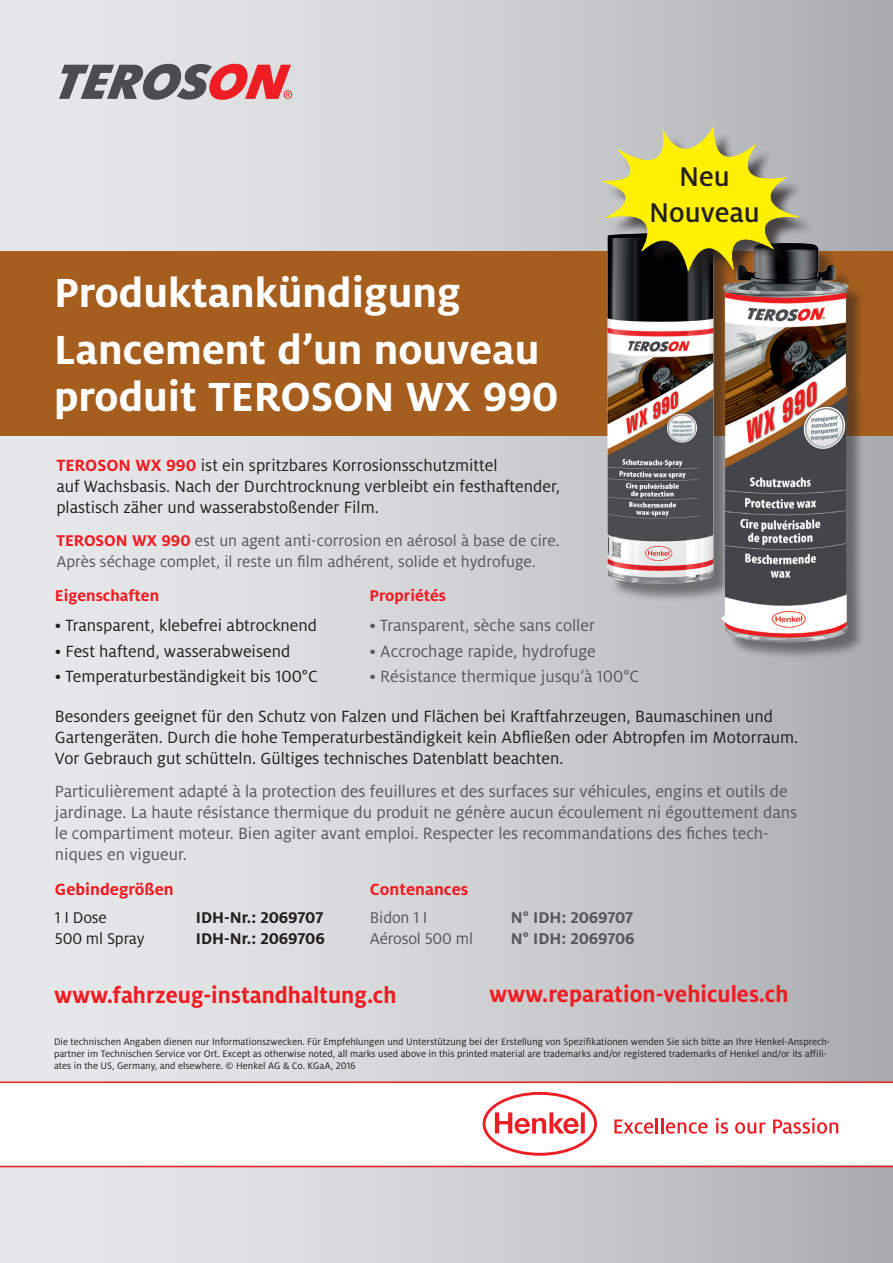
<style>
.page{position:relative;width:893px;height:1263px;background:#fff}
.page>*{position:absolute;margin:0;border:0;box-sizing:border-box;transform-origin:0 0}
.t1{font:700 45px/56.6px "Henkel Milo";color:#fff}
.t2{font:500 30px/36px "Henkel Milo";color:#231f20;text-align:center}
.t3{font:700 24.9px "Henkel Milo";color:#ee1d23;scale:.96 1}
.t4{font:18px/21px "Henkel Milo";color:#231f20}
.t5{font:18px/21px "Henkel Milo";color:#57585a}
.t6{font:700 18px "Henkel Milo";color:#ee1d23}
.t7{font:17.25px/21px "Henkel Milo";color:#57585a}
.t8{font:700 17.25px "Henkel Milo";letter-spacing:-.01em;color:#231f20}
.t9{font:700 17.25px "Henkel Milo";letter-spacing:-.01em;color:#57585a}
.t10{font:700 17.25px "Henkel Milo";color:#ee1d23}
.t11{font:17.25px "Henkel Milo";letter-spacing:-.01em;color:#231f20}
.t12{font:10.5px/12px "Henkel Milo";color:#231f20}
.s1{font-weight:700;color:#ee1d23}
</style>
<div class="page">
<div style="left:0;top:0;width:893px;height:1263px;background:linear-gradient(to right,#eeeff1,#afb0b3)"></div>
<div style="left:0;top:251px;width:893px;height:185px;background:#a65e1e"></div>
<div style="left:610px;top:235px;width:122px;height:367px;background:#231f20;opacity:.5"></div>
<img style="left:578px;top:228px;width:126px;height:359px">
<svg style="left:0;top:1083px;width:893px;height:82px"></svg>
<svg style="left:483px;top:1092px;width:114px;height:64px"></svg>
<svg style="left:614px;top:1118px;width:93px;height:16px"></svg>
<svg style="left:716px;top:1118px;width:12px;height:16px"></svg>
<svg style="left:735px;top:1122px;width:30px;height:12px"></svg>
<svg style="left:773px;top:1118px;width:65px;height:16px"></svg>
<hr style="left:0;top:1166px;width:893px;height:1px;background:#ee1d23">
<hr style="left:0;top:1081px;width:893px;height:2px;background:#ee1d23">
<svg style="left:59px;top:64px;width:233px;height:36px;background:#a87c7f"></svg>
<div style="left:724px;top:245px;width:142px;height:415px;background:#231f20;opacity:.5"></div>
<img style="left:704px;top:238px;width:164px;height:408px">
<div style="left:606px;top:131px;width:210px;height:157px;background:#231f20;opacity:.75"></div>
<svg style="left:602px;top:127px;width:197px;height:145px;background:#bdb543"></svg>
<h2 class="t2" style="left:649px;top:158px;width:112px">Neu<br>Nouveau</h2>
<h1 class="t1" style="left:54px;top:265px;width:487px">Produktankündigung<br>Lancement d’un nouveau</h1>
<h1 class="t1" style="left:54px;top:368px;width:506px">produit TEROSON WX 990</h1>
<p class="t4" style="left:56px;top:455px;width:505px"><span class="s1">TEROSON WX 990</span> ist ein spritzbares Korrosionsschutzmittel<br>auf Wachsbasis. Nach der Durchtrocknung verbleibt ein festhaftender, plastisch zäher und wasserabstoßender Film.</p>
<p class="t7" style="left:56px;top:530px;width:505px"><span class="s1">TEROSON WX 990</span> est un agent anti-corrosion en aérosol à base de cire.<br>Après séchage complet, il reste un film adhérent, solide et hydrofuge.</p>
<p class="t10" style="left:55px;top:586px;width:106px">Eigenschaften</p>
<p class="t4" style="left:55px;top:615px;width:264px">• Transparent, klebefrei abtrocknend</p>
<p class="t4" style="left:55px;top:640px;width:237px">• Fest haftend, wasserabweisend</p>
<p class="t4" style="left:55px;top:666px;width:264px">• Temperaturbeständigkeit bis 100°C</p>
<p class="t4" style="left:55px;top:706px;width:745px">Besonders geeignet für den Schutz von Falzen und Flächen bei Kraftfahrzeugen, Baumaschinen und<br>Gartengeräten. Durch die hohe Temperaturbeständigkeit kein Abfließen oder Abtropfen im Motorraum.<br>Vor Gebrauch gut schütteln. Gültiges technisches Datenblatt beachten.</p>
<p class="t5" style="left:55px;top:781px;width:744px">Particulièrement adapté à la protection des feuillures et des surfaces sur véhicules, engins et outils de jardinage. La haute résistance thermique du produit ne génère aucun écoulement ni égouttement dans le compartiment moteur. Bien agiter avant emploi. Respecter les recommandations des fiches tech&shy;niques en vigueur.</p>
<p class="t10" style="left:370px;top:586px;width:78px">Propriétés</p>
<p class="t5" style="left:370px;top:615px;width:227px">• Transparent, sèche sans coller</p>
<p class="t5" style="left:370px;top:640px;width:228px">• Accrochage rapide, hydrofuge</p>
<p class="t5" style="left:370px;top:666px;width:271px">• Résistance thermique jusqu‘à 100°C</p>
<p class="t6" style="left:55px;top:879px;width:120px">Gebindegrößen</p>
<p class="t11" style="left:55px;top:908px;width:53px">1 I Dose</p>
<p class="t8" style="left:196px;top:907px;width:129px">IDH-Nr.: 2069707</p>
<p class="t11" style="left:55px;top:929px;width:91px">500 ml Spray</p>
<p class="t8" style="left:196px;top:928px;width:130px">IDH-Nr.: 2069706</p>
<p class="t6" style="left:370px;top:879px;width:100px">Contenances</p>
<p class="t7" style="left:370px;top:907px;width:59px">Bidon 1 I</p>
<p class="t9" style="left:511px;top:907px;width:124px">N° IDH: 2069707</p>
<p class="t7" style="left:370px;top:928px;width:105px">Aérosol 500 ml</p>
<p class="t9" style="left:511px;top:928px;width:125px">N° IDH: 2069706</p>
<h3 class="t3" style="left:489px;top:980px;width:313px">www.reparation-vehicules.ch</h3>
<p class="t12" style="left:54px;top:1035px;width:778px">Die technischen Angaben dienen nur Informationszwecken. Für Empfehlungen und Unterstützung bei der Erstellung von Spezifikationen wenden Sie sich bitte an Ihre Henkel-Ansprech&shy;partner im Technischen Service vor Ort. Except as otherwise noted, all marks used above in this printed material are trademarks and/or registered trademarks of Henkel and/or its affili&shy;ates in the US, Germany, and elsewhere. © Henkel AG &amp; Co. KGaA, 2016</p>
<h3 class="t3" style="left:54px;top:981px;width:358px">www.fahrzeug-instandhaltung.ch</h3>
</div>
